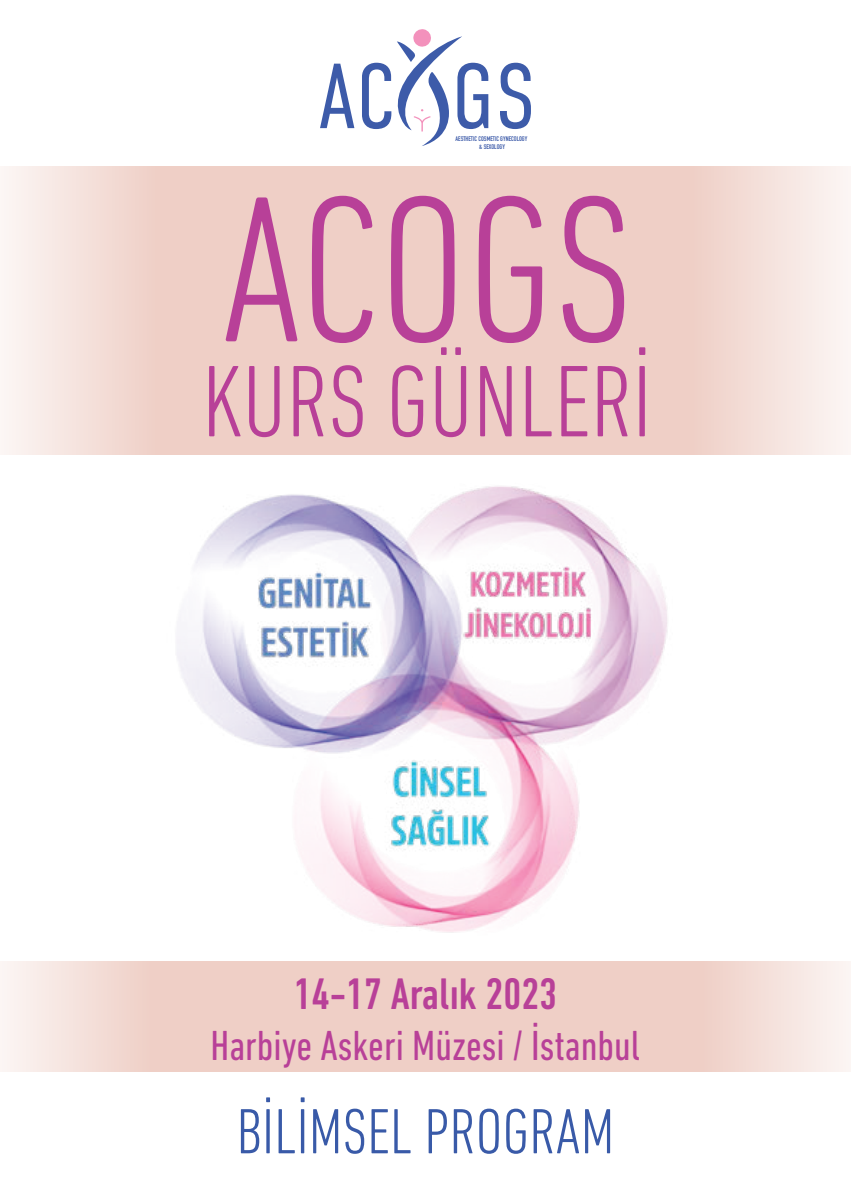
<style>
.page{position:relative;width:851px;height:1191px;background:#fff}
.page>*{position:absolute;margin:0;border:0;box-sizing:border-box;transform-origin:0 0}
.t1{font:300 condensed 211.5px "DIN Next LT Pro";color:#b84098}
.t2{font:300 condensed 103.5px "DIN Next LT Pro";color:#b84098}
.t3{font:300 condensed 64.8px "DIN Next LT Pro";color:#395aa8}
.t4{font:500 condensed 45px "DIN Next LT Pro";color:#b84098}
.t5{font:condensed 42.9px "DIN Next LT Pro";color:#b84098}
.t6{font:700 6.6px/8.1px "DIN Condensed";color:#3d5ba9;text-align:center}
</style>
<div class="page">
<div style="left:0;top:165px;width:850px;height:289px;background:#efcfc6"></div>
<div style="left:0;top:165px;width:157px;height:289px;background:linear-gradient(to right,#fcf6f5,#efcfc6)"></div>
<div style="left:691px;top:165px;width:159px;height:289px;background:linear-gradient(to right,#efcfc6,#fcf6f4)"></div>
<div style="left:0;top:961px;width:850px;height:110px;background:#efcfc6"></div>
<div style="left:0;top:961px;width:151px;height:110px;background:linear-gradient(to right,#fcf6f4,#efcfc6)"></div>
<div style="left:701px;top:961px;width:149px;height:110px;background:linear-gradient(to right,#efcfc6,#fbf5f4)"></div>
<svg style="left:320px;top:64px;width:34px;height:64px"></svg>
<svg style="left:500px;top:63px;width:31px;height:66px"></svg>
<svg style="left:362px;top:29px;width:126px;height:117px"></svg>
<img style="left:177px;top:486px;width:491px;height:447px">
<p class="t6" style="left:455px;top:135px;width:73px">AESTHETIC COSMETIC GYNECOLOGY &amp; SEXOLOGY</p>
<h1 class="t1" style="left:220px;top:150px;width:414px">ACOGS</h1>
<h2 class="t2" style="left:202px;top:343px;width:451px">KURS GÜNLERİ</h2>
<h3 class="t4" style="left:294px;top:968px;width:265px">14-17 Aralık 2023</h3>
<h3 class="t5" style="left:210px;top:1021px;width:431px">Harbiye Askeri Müzesi / İstanbul</h3>
<h3 class="t3" style="left:236px;top:1094px;width:379px">BİLİMSEL PROGRAM</h3>
</div>
